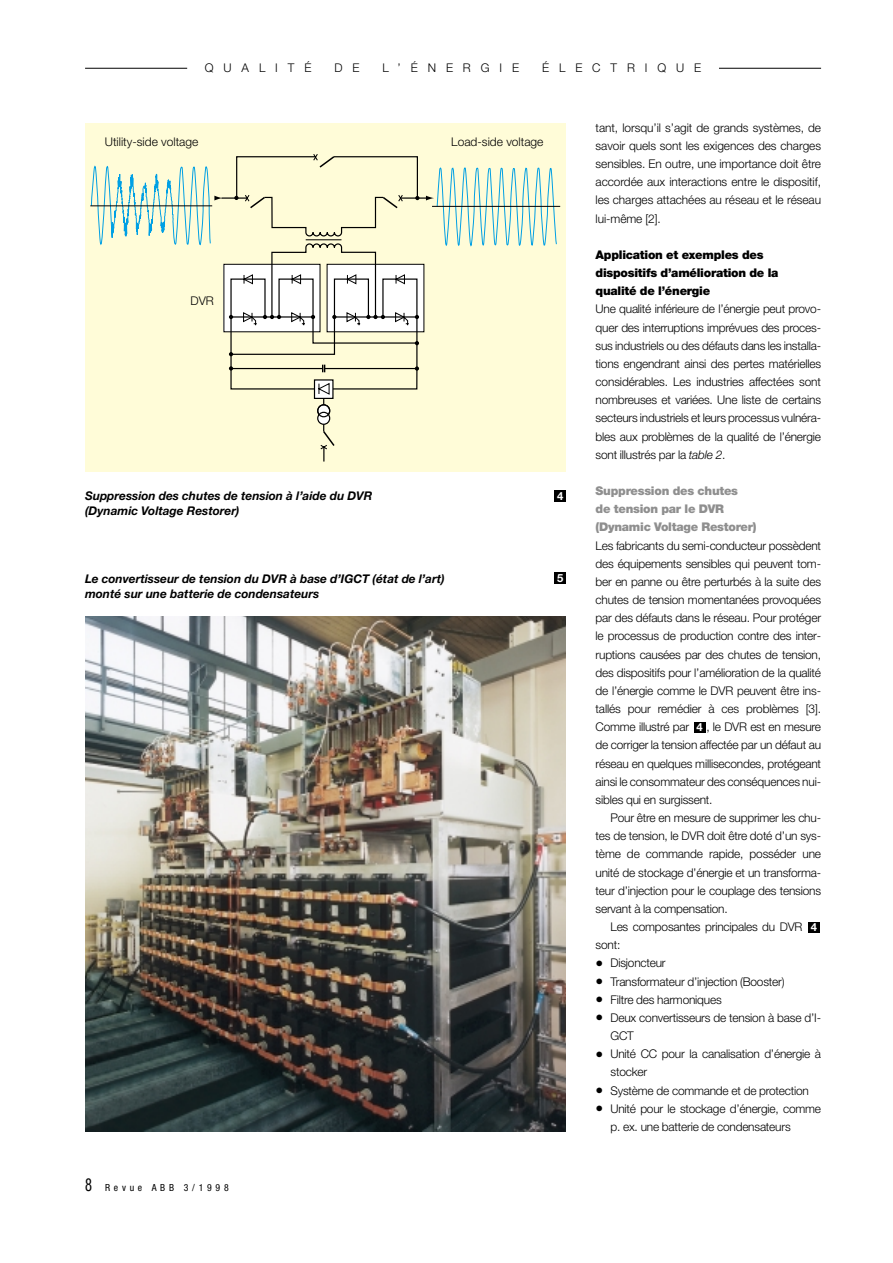
<style>
.page{position:relative;width:893px;height:1263px;background:#fff}
.page>*{position:absolute;margin:0;border:0;box-sizing:border-box;transform-origin:0 0}
.t1{font:300 12px/18.1px "Helvetica Neue";letter-spacing:-.015em;color:#000;text-align:justify}
.t2{font:italic 700 12px/15px "Helvetica Neue";color:#000}
.t3{font:900 12px/18.1px "Helvetica Neue";letter-spacing:-.02em;color:#000}
.t4{font:900 12px/18.1px "Helvetica Neue";letter-spacing:-.02em;color:#8f8f8f}
.t5{font:300 12px "Helvetica Neue";letter-spacing:.835em;color:#000}
.t6{font:700 11.25px "Helvetica Neue";color:#fff}
.t7{font:condensed 9.75px "Helvetica Neue";letter-spacing:.385em;color:#000}
.s1{font-size:18px}
.s2{font-style:italic}
.s3{font-weight:700;font-size:11.25px;color:#fff}
.s4{font-size:15.75px}
</style>
<div class="page">
<div style="left:808px;top:922px;width:11px;height:11px;background:#000"></div>
<div style="left:694px;top:722px;width:11px;height:11px;background:#000"></div>
<div style="left:555px;top:573px;width:11px;height:11px;background:#000"></div>
<div style="left:85px;top:123px;width:481px;height:349px;background:#fffcd8"></div>
<hr style="left:323px;top:399px;width:1px;height:33px;background:#000">
<svg style="left:318px;top:405px;width:12px;height:12px"></svg>
<svg style="left:320px;top:430px;width:15px;height:32px"></svg>
<div style="left:314px;top:380px;width:19px;height:18px;background:#fff"></div>
<div style="left:314px;top:379px;width:19px;height:20px;border:1px solid #000"></div>
<svg style="left:318px;top:412px;width:12px;height:12px"></svg>
<div style="left:317px;top:412px;width:13px;height:13px;border:1px solid #000;border-radius:50%"></div>
<div style="left:317px;top:404px;width:13px;height:13px;border:1px solid #000;border-radius:50%"></div>
<svg style="left:90px;top:154px;width:471px;height:241px"></svg>
<div style="left:555px;top:490px;width:11px;height:11px;background:#000"></div>
<img style="left:85px;top:617px;width:481px;height:514px">
<hr style="left:85px;top:68px;width:102px;height:1px;background:#000">
<hr style="left:719px;top:68px;width:102px;height:1px;background:#000">
<p class="t5" style="left:205px;top:64px;width:108px">QUALITÉ</p>
<p class="t1" style="left:334px;top:60px;width:27px">D E</p>
<p class="t5" style="left:382px;top:64px;width:138px">L’ÉNERGIE</p>
<p class="t5" style="left:542px;top:64px;width:161px">ÉLECTRIQUE</p>
<p class="t1" style="left:105px;top:134px;width:95px">Utility-side voltage</p>
<p class="t1" style="left:451px;top:134px;width:94px">Load-side voltage</p>
<p class="t1" style="left:190px;top:293px;width:25px">DVR</p>
<p class="t2" style="left:85px;top:490px;width:289px">Suppression des chutes de tension à l’aide du DVR (Dynamic Voltage Restorer)</p>
<p class="t6" style="left:557px;top:492px;width:8px">4</p>
<p class="t2" style="left:85px;top:572px;width:361px">Le convertisseur de tension du DVR à base d’IGCT (état de l’art) monté sur une batterie de condensateurs</p>
<p class="t6" style="left:557px;top:574px;width:8px">5</p>
<p class="t7" style="left:85px;top:1184px;width:145px"><span class="s1">8</span> Revue ABB 3/1998</p>
<p class="t1" style="left:595px;top:120px;width:227px">tant, lorsqu’il s’agit de grands systèmes, de savoir quels sont les exigences des charges sensibles. En outre, une importance doit être accordée aux interactions entre le dispositif, les charges attachées au réseau et le réseau lui-même [2].</p>
<p class="t3" style="left:595px;top:247px;width:184px">Application et exemples des dispositifs d’amélioration de la qualité de l’énergie</p>
<p class="t1" style="left:595px;top:301px;width:227px">Une qualité inférieure de l’énergie peut provo&shy;quer des interruptions imprévues des proces&shy;sus industriels ou des défauts dans les installa&shy;tions engendrant ainsi des pertes matérielles considérables. Les industries affectées sont nombreuses et variées. Une liste de certains secteurs industriels et leurs processus vulnéra&shy;bles aux problèmes de la qualité de l’énergie sont illustrés par la <span class="s2">table 2</span>.</p>
<p class="t4" style="left:595px;top:483px;width:162px">Suppression des chutes<br>de tension par le DVR (Dynamic Voltage Restorer)</p>
<p class="t1" style="left:595px;top:537px;width:227px">Les fabricants du semi-conducteur possèdent des équipements sensibles qui peuvent tom&shy;ber en panne ou être perturbés à la suite des chutes de tension momentanées provoquées par des défauts dans le réseau. Pour protéger le processus de production contre des inter&shy;ruptions causées par des chutes de tension, des dispositifs pour l’amélioration de la qualité de l’énergie comme le DVR peuvent être ins&shy;tallés pour remédier à ces problèmes [3].<br>Comme illustré par</p>
<p class="t1" style="left:595px;top:719px;width:227px;text-indent:101px"><span class="s3">4</span> , le DVR est en mesure de corriger la tension affectée par un défaut au réseau en quelques millisecondes, protégeant ainsi le consommateur des conséquences nui&shy;sibles qui en surgissent.</p>
<p class="t1" style="left:610px;top:810px;width:212px">Pour être en mesure de supprimer les chu-</p>
<p class="t1" style="left:595px;top:828px;width:227px">tes de tension, le DVR doit être doté d’un sys-</p>
<p class="t1" style="left:595px;top:846px;width:227px">tème de commande rapide, posséder une</p>
<p class="t1" style="left:595px;top:864px;width:227px">unité de stockage d’énergie et un transforma-</p>
<p class="t1" style="left:595px;top:883px;width:227px">teur d’injection pour le couplage des tensions</p>
<p class="t1" style="left:595px;top:901px;width:134px">servant à la compensation.</p>
<p class="t1" style="left:610px;top:919px;width:193px">Les composantes principales du DVR</p>
<p class="t1" style="left:595px;top:937px;width:26px">sont:</p>
<p class="t1" style="left:595px;top:955px;width:72px"><span class="s4">•</span> Disjoncteur</p>
<p class="t1" style="left:595px;top:973px;width:190px"><span class="s4">•</span> Transformateur d’injection (Booster)</p>
<p class="t1" style="left:595px;top:992px;width:128px"><span class="s4">•</span> Filtre des harmoniques</p>
<p class="t1" style="left:610px;top:1010px;width:212px;text-indent:-15px"><span class="s4">•</span> Deux convertisseurs de tension à base d’I-<br>GCT</p>
<p class="t1" style="left:610px;top:1046px;width:212px;text-indent:-15px"><span class="s4">•</span> Unité CC pour la canalisation d’énergie à stocker</p>
<p class="t1" style="left:595px;top:1082px;width:215px"><span class="s4">•</span> Système de commande et de protection</p>
<p class="t1" style="left:610px;top:1101px;width:212px;text-indent:-15px"><span class="s4">•</span> Unité pour le stockage d’énergie, comme p. ex. une batterie de condensateurs</p>
<p class="t6" style="left:811px;top:923px;width:8px">4</p>
</div>
